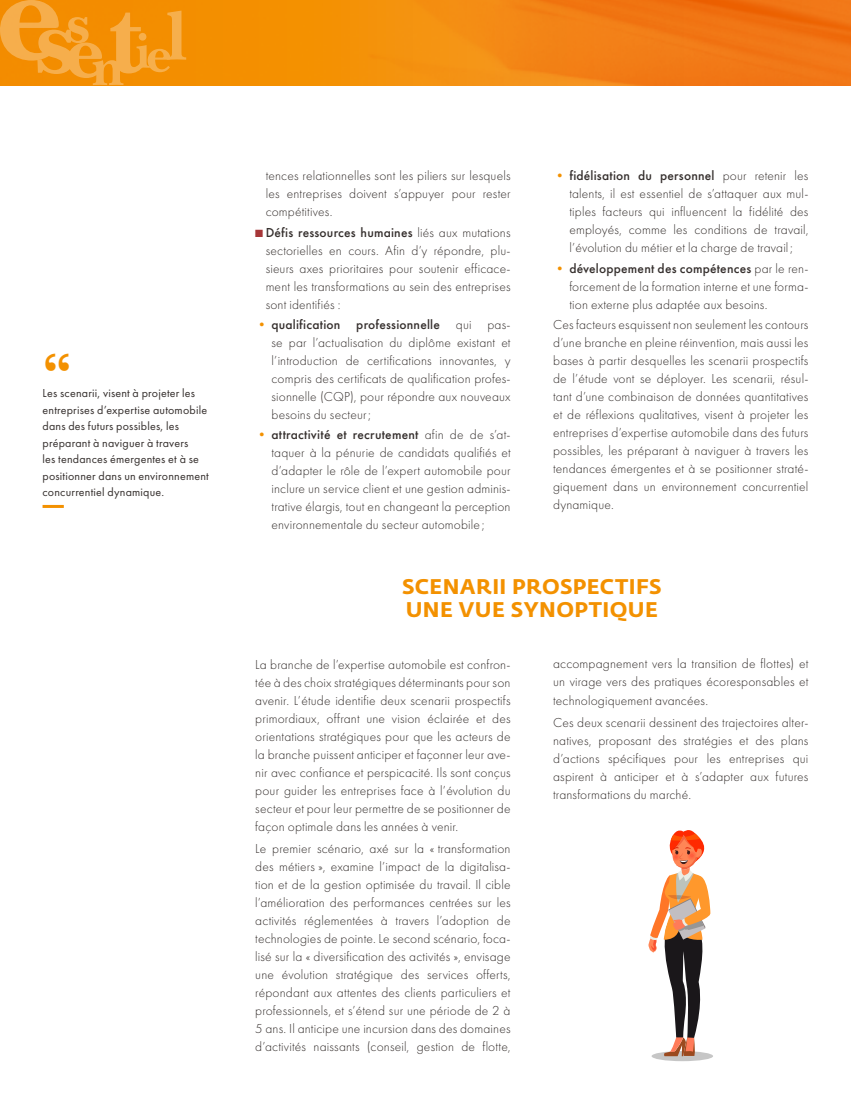
<style>
.page{position:relative;width:851px;height:1106px;background:#fff}
.page>*{position:absolute;margin:0;border:0;box-sizing:border-box;transform-origin:0 0}
.t1{font:700 49.5px "Baskerville";color:#f39100}
.t2{font:700 21px/22.5px "Fedra Sans Std";letter-spacing:.02em;color:#f39100}
.t3{font:300 13.5px/18px "Futura PT";letter-spacing:.01em;color:#352f2d;text-align:justify}
.t4{font:12px/16.5px "Futura PT";letter-spacing:.015em;color:#352f2d}
.s1{color:#a63638}
.s2{font-weight:500}
.s3{color:#f39100}
</style>
<div class="page">
<hr style="left:43px;top:505px;width:21px;height:3px;background:#f39100">
<div style="left:651px;top:1051px;width:62px;height:10px;background:#c6c6c6;border-radius:50%"></div>
<svg style="left:648px;top:830px;width:65px;height:226px"></svg>
<svg style="left:186px;top:0;width:664px;height:85px;background:#f2840e"></svg>
<svg style="left:0;top:0;width:186px;height:85px;background:#f4981b"></svg>
<h1 class="t1" style="left:43px;top:336px;width:31px">“</h1>
<p class="t4" style="left:43px;top:385px;width:168px">Les scenarii, visent à projeter les entreprises d’expertise automobile dans des futurs possibles, les préparant à naviguer à travers<br>les tendances émergentes et à se positionner dans un environnement concurrentiel dynamique.</p>
<p class="t3" style="left:265px;top:167px;width:246px">tences relationnelles sont les piliers sur lesquels les entreprises doivent s’appuyer pour rester compétitives.</p>
<p class="t3" style="left:265px;top:223px;width:246px;text-indent:-10px"><span class="s1">■</span> <span class="s2">Défis ressources humaines</span> liés aux mutations sectorielles en cours. Afin d’y répondre, plu&shy;sieurs axes prioritaires pour soutenir efficace&shy;ment les transformations au sein des entreprises sont identifiés :</p>
<p class="t3" style="left:271px;top:315px;width:240px;text-indent:-16px"><span class="s3">•</span> <span class="s2">qualification professionnelle</span> qui pas&shy;se par l’actualisation du diplôme existant et l’introduction de certifications innovantes, y compris des certificats de qualification profes&shy;sionnelle (CQP), pour répondre aux nouveaux besoins du secteur;</p>
<p class="t3" style="left:271px;top:425px;width:240px;text-indent:-16px"><span class="s3">•</span> <span class="s2">attractivité et recrutement</span> afin de de s’at&shy;taquer à la pénurie de candidats qualifiés et d’adapter le rôle de l’expert automobile pour inclure un service client et une gestion adminis&shy;trative élargis, tout en changeant la perception environnementale du secteur automobile ;</p>
<p class="t3" style="left:569px;top:167px;width:240px;text-indent:-16px"><span class="s3">•</span> <span class="s2">fidélisation du personnel</span> pour retenir les talents, il est essentiel de s’attaquer aux mul&shy;tiples facteurs qui influencent la fidélité des employés, comme les conditions de travail, l’évolution du métier et la charge de travail ;</p>
<p class="t3" style="left:569px;top:259px;width:240px;text-indent:-16px"><span class="s3">•</span> <span class="s2">développement des compétences</span> par le ren&shy;forcement de la formation interne et une forma&shy;tion externe plus adaptée aux besoins.</p>
<p class="t3" style="left:553px;top:315px;width:257px">Ces facteurs esquissent non seulement les contours d’une branche en pleine réinvention, mais aussi les bases à partir desquelles les scenarii prospectifs de l’étude vont se déployer. Les scenarii, résul&shy;tant d’une combinaison de données quantitatives et de réflexions qualitatives, visent à projeter les entreprises d’expertise automobile dans des futurs possibles, les préparant à naviguer à travers les tendances émergentes et à se positionner straté&shy;giquement dans un environnement concurrentiel dynamique.</p>
<h2 class="t2" style="left:402px;top:575px;width:261px">SCENARII PROSPECTIFS<br>UNE VUE SYNOPTIQUE</h2>
<p class="t3" style="left:255px;top:655px;width:257px">La branche de l’expertise automobile est confron&shy;tée à des choix stratégiques déterminants pour son avenir. L’étude identifie deux scenarii prospectifs primordiaux, offrant une vision éclairée et des orientations stratégiques pour que les acteurs de la branche puissent anticiper et façonner leur ave&shy;nir avec confiance et perspicacité. Ils sont conçus pour guider les entreprises face à l’évolution du secteur et pour leur permettre de se positionner de façon optimale dans les années à venir.</p>
<p class="t3" style="left:255px;top:839px;width:257px">Le premier scénario, axé sur la « transformation des métiers », examine l’impact de la digitalisa&shy;tion et de la gestion optimisée du travail. Il cible l’amélioration des performances centrées sur les activités réglementées à travers l’adoption de technologies de pointe. Le second scénario, foca&shy;lisé sur la « diversification des activités », envisage une évolution stratégique des services offerts, répondant aux attentes des clients particuliers et professionnels, et s’étend sur une période de 2 à 5 ans. Il anticipe une incursion dans des domaines d’activités naissants (conseil, gestion de flotte,</p>
<p class="t3" style="left:553px;top:655px;width:257px">accompagnement vers la transition de flottes) et un virage vers des pratiques écoresponsables et technologiquement avancées.</p>
<p class="t3" style="left:553px;top:713px;width:257px">Ces deux scenarii dessinent des trajectoires alter&shy;natives, proposant des stratégies et des plans d’actions spécifiques pour les entreprises qui aspirent à anticiper et à s’adapter aux futures transformations du marché.</p>
</div>
